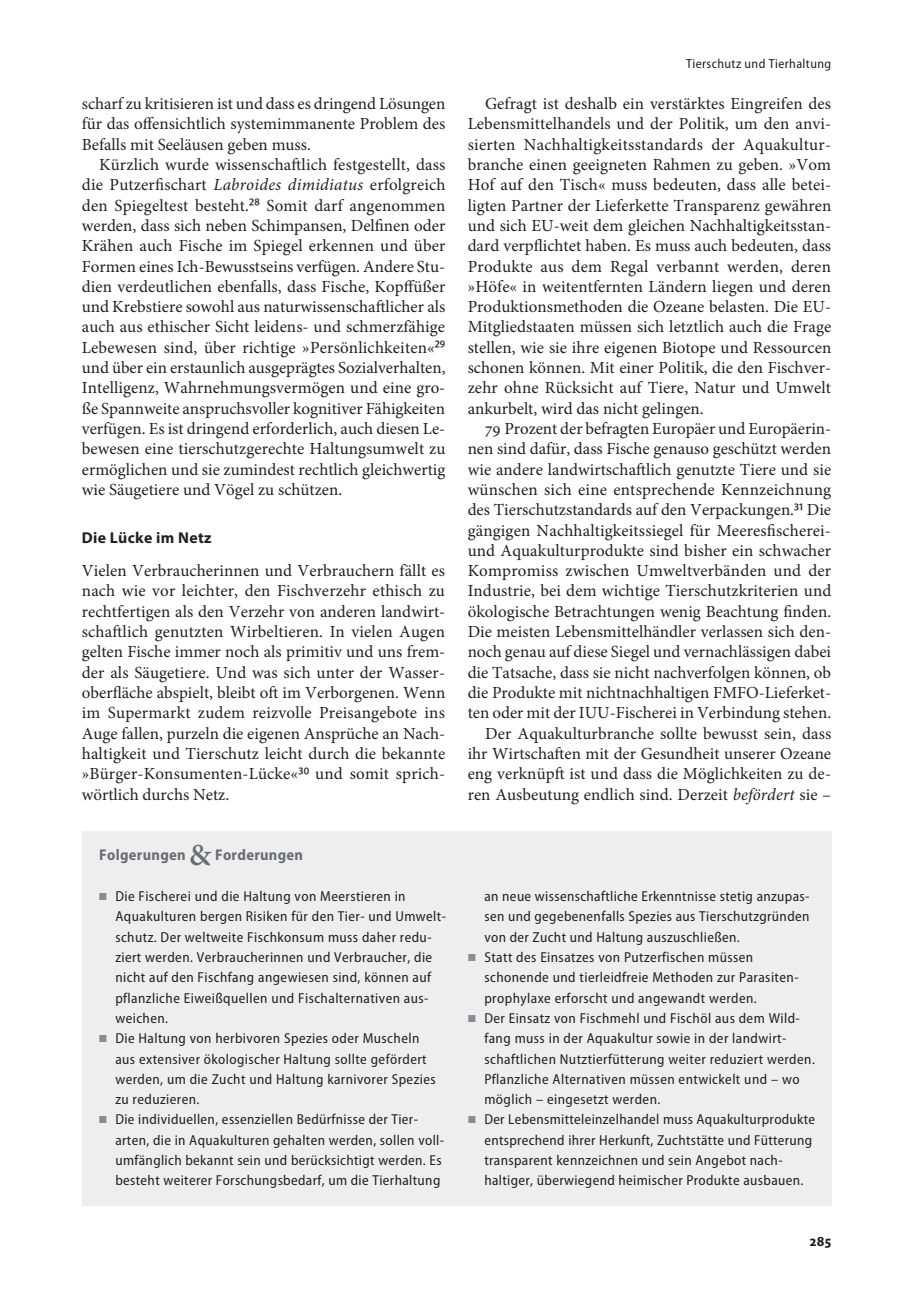
<style>
.page{position:relative;width:918px;height:1315px;background:#fff}
.page>*{position:absolute;margin:0;border:0;box-sizing:border-box;transform-origin:0 0}
.t1{font:16.97px/20.3px "Minion Pro";letter-spacing:.005em;color:#231f20;text-align:justify}
.t2{font:700 15.75px "Myriad Pro";letter-spacing:.02em;color:#231f20}
.t3{font:700 semi-condensed 15.58px "Myriad Pro";letter-spacing:.02em;color:#6c6d70}
.t4{font:700 semi-condensed 14.88px "Myriad Pro";color:#231f20}
.t5{font:semi-condensed 14.35px/20.3px "Myriad Pro";letter-spacing:.03em;color:#231f20}
.t6{font:semi-condensed 13.12px "Myriad Pro";letter-spacing:.03em;color:#231f20}
.s1{font-style:italic}
.s2{font-family:"Myriad Pro";font-stretch:semi-condensed;font-size:17.5px}
.s3{font-family:"Minion Pro";font-weight:600;font-stretch:normal;font-size:30.8px}
.s4{color:#8a8c8f}
</style>
<div class="page">
<div style="left:82px;top:831px;width:749px;height:374px;background:#eeeeef"></div>
<p class="t1" style="left:82px;top:94px;width:365px">scharf zu kritisieren ist und dass es dringend Lösungen für das offensichtlich systemimmanente Problem des Befalls mit Seeläusen geben muss.</p>
<p class="t1" style="left:82px;top:154px;width:365px;text-indent:17px">Kürzlich wurde wissenschaftlich festgestellt, dass die Putzerfischart <span class="s1">Labroides dimidiatus</span> erfolgreich den Spiegeltest besteht.<span class="s2">28</span> Somit darf angenommen werden, dass sich neben Schimpansen, Delfinen oder Krähen auch Fische im Spiegel erkennen und über Formen eines Ich-Bewusstseins verfügen. Andere Stu&shy;dien verdeutlichen ebenfalls, dass Fische, Kopffüßer und Krebstiere sowohl aus naturwissenschaftlicher als auch aus ethischer Sicht leidens- und schmerzfähige Lebewesen sind, über richtige »Persönlichkeiten«<span class="s2">29 </span>und über ein erstaunlich ausgeprägtes Sozialverhalten, Intelligenz, Wahrnehmungsvermögen und eine gro&shy;ße Spannweite anspruchsvoller kognitiver Fähigkeiten verfügen. Es ist dringend erforderlich, auch diesen Le&shy;bewesen eine tierschutzgerechte Haltungsumwelt zu ermöglichen und sie zumindest rechtlich gleichwertig wie Säugetiere und Vögel zu schützen.</p>
<p class="t2" style="left:82px;top:529px;width:131px">Die Lücke im Netz</p>
<p class="t1" style="left:82px;top:560px;width:365px">Vielen Verbraucherinnen und Verbrauchern fällt es nach wie vor leichter, den Fischverzehr ethisch zu rechtfertigen als den Verzehr von anderen landwirt&shy;schaftlich genutzten Wirbeltieren. In vielen Augen gelten Fische immer noch als primitiv und uns frem&shy;der als Säugetiere. Und was sich unter der Wasser&shy;oberfläche abspielt, bleibt oft im Verborgenen. Wenn im Supermarkt zudem reizvolle Preisangebote ins Auge fallen, purzeln die eigenen Ansprüche an Nach&shy;haltigkeit und Tierschutz leicht durch die bekannte »Bürger-Konsumenten-Lücke«<span class="s2">30</span> und somit sprich&shy;wörtlich durchs Netz.</p>
<p class="t3" style="left:99px;top:846px;width:205px">Folgerungen <span class="s3">&amp;</span> Forderungen</p>
<p class="t5" style="left:115px;top:886px;width:332px;text-indent:-16px"><span class="s4">■</span> Die Fischerei und die Haltung von Meerstieren in Aquakulturen bergen Risiken für den Tier- und Umwelt&shy;schutz. Der weltweite Fischkonsum muss daher redu&shy;ziert werden. Verbraucherinnen und Verbraucher, die nicht auf den Fischfang angewiesen sind, können auf pflanzliche Eiweißquellen und Fischalternativen aus&shy;weichen.</p>
<p class="t5" style="left:115px;top:1028px;width:322px;text-indent:-16px"><span class="s4">■</span> Die Haltung von herbivoren Spezies oder Muscheln aus extensiver ökologischer Haltung sollte gefördert werden, um die Zucht und Haltung karnivorer Spezies zu reduzieren.</p>
<p class="t5" style="left:115px;top:1109px;width:330px;text-indent:-16px"><span class="s4">■</span> Die individuellen, essenziellen Bedürfnisse der Tier&shy;arten, die in Aquakulturen gehalten werden, sollen voll&shy;umfänglich bekannt sein und berücksichtigt werden. Es besteht weiterer Forschungsbedarf, um die Tierhaltung</p>
<p class="t6" style="left:686px;top:57px;width:146px">Tierschutz und Tierhaltung</p>
<p class="t1" style="left:468px;top:94px;width:365px;text-align:left;text-indent:17px">Gefragt ist deshalb ein verstärktes Eingreifen des Lebensmittelhandels und der Politik, um den anvi&shy;sierten Nachhaltigkeitsstandards der Aquakultur&shy;branche einen geeigneten Rahmen zu geben. »Vom Hof auf den Tisch« muss bedeuten, dass alle betei&shy;ligten Partner der Lieferkette Transparenz gewähren und sich EU-weit dem gleichen Nachhaltigkeitsstan&shy;dard verpflichtet haben. Es muss auch bedeuten, dass Produkte aus dem Regal verbannt werden, deren »Höfe« in weitentfernten Ländern liegen und deren Produktionsmethoden die Ozeane belasten. Die EU-Mitgliedstaaten müssen sich letztlich auch die Frage stellen, wie sie ihre eigenen Biotope und Ressourcen schonen können. Mit einer Politik, die den Fischver&shy;zehr ohne Rücksicht auf Tiere, Natur und Umwelt ankurbelt, wird das nicht gelingen.</p>
<p class="t1" style="left:468px;top:418px;width:365px;text-align:right">79 Prozent der befragten Europäer und Europäerin&shy;nen sind dafür, dass Fische genauso geschützt werden wie andere landwirtschaftlich genutzte Tiere und sie wünschen sich eine entsprechende Kennzeichnung des Tierschutzstandards auf den Verpackungen.<span class="s2">31</span> Die gängigen Nachhaltigkeitssiegel für Meeresfischerei&shy;und Aquakulturprodukte sind bisher ein schwacher Kompromiss zwischen Umweltverbänden und der Industrie, bei dem wichtige Tierschutzkriterien und ökologische Betrachtungen wenig Beachtung finden.<br>Die meisten Lebensmittelhändler verlassen sich den&shy;noch genau auf diese Siegel und vernachlässigen dabei die Tatsache, dass sie nicht nachverfolgen können, ob die Produkte mit nichtnachhaltigen FMFO-Lieferket&shy;ten oder mit der IUU-Fischerei in Verbindung stehen.<br>Der Aquakulturbranche sollte bewusst sein, dass ihr Wirtschaften mit der Gesundheit unserer Ozeane eng verknüpft ist und dass die Möglichkeiten zu de&shy;ren Ausbeutung endlich sind. Derzeit <span class="s1">befördert</span> sie –</p>
<p class="t5" style="left:484px;top:886px;width:327px;text-align:justify">an neue wissenschaftliche Erkenntnisse stetig anzupas&shy;sen und gegebenenfalls Spezies aus Tierschutzgründen von der Zucht und Haltung auszuschließen.</p>
<p class="t5" style="left:484px;top:947px;width:316px;text-indent:-16px"><span class="s4">■</span> Statt des Einsatzes von Putzerfischen müssen schonende und tierleidfreie Methoden zur Parasiten&shy;prophylaxe erforscht und angewandt werden.</p>
<p class="t5" style="left:484px;top:1008px;width:332px;text-indent:-16px"><span class="s4">■</span> Der Einsatz von Fischmehl und Fischöl aus dem Wild&shy;fang muss in der Aquakultur sowie in der landwirt&shy;schaftlichen Nutztierfütterung weiter reduziert werden.<br>Pflanzliche Alternativen müssen entwickelt und – wo möglich – eingesetzt werden.</p>
<p class="t5" style="left:484px;top:1109px;width:332px;text-indent:-16px"><span class="s4">■</span> Der Lebensmitteleinzelhandel muss Aquakulturprodukte entsprechend ihrer Herkunft, Zuchtstätte und Fütterung transparent kennzeichnen und sein Angebot nach&shy;haltiger, überwiegend heimischer Produkte ausbauen.</p>
<p class="t4" style="left:810px;top:1233px;width:23px">285</p>
</div>
